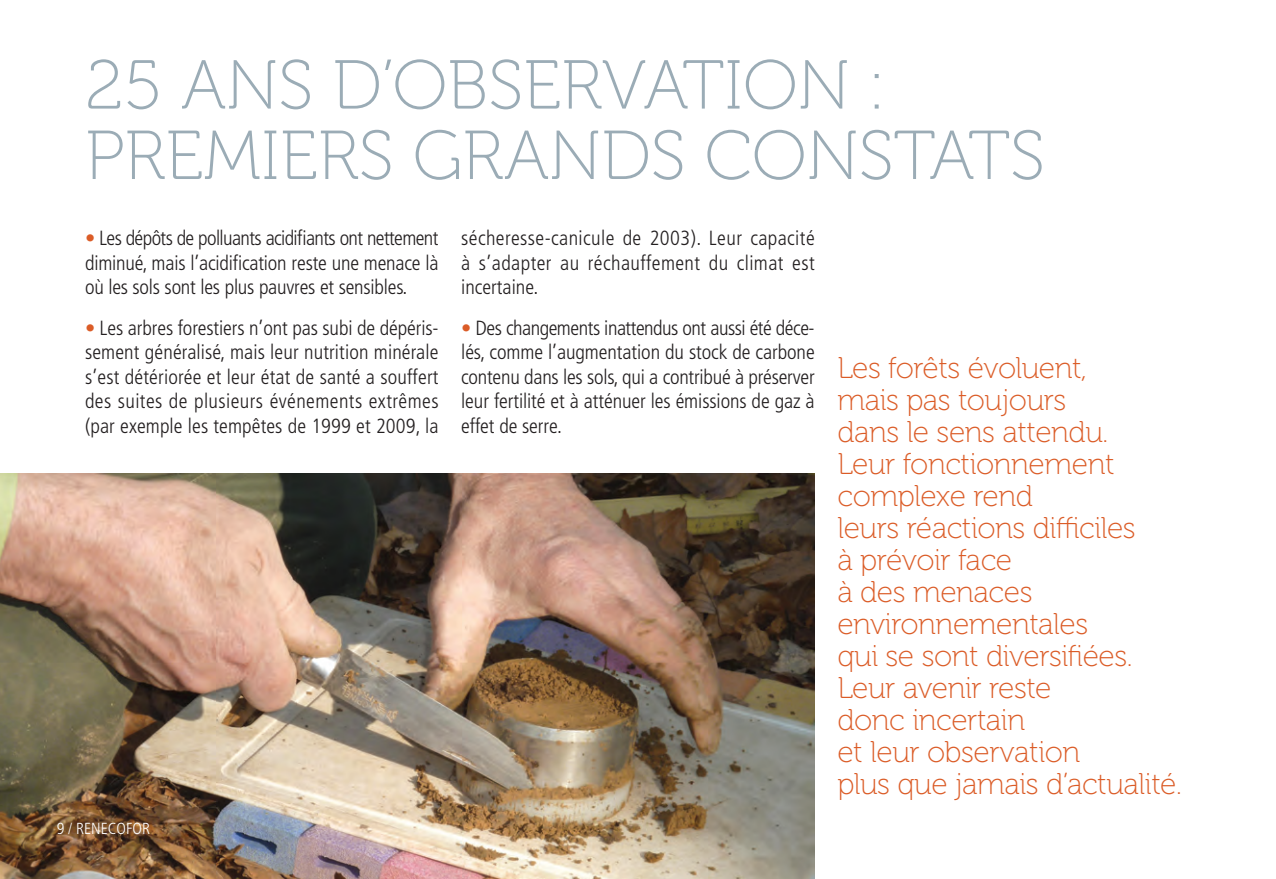
<style>
.page{position:relative;width:1276px;height:879px;background:#fff}
.page>*{position:absolute;margin:0;border:0;box-sizing:border-box;transform-origin:0 0}
.t1{font:69.2px/70.4px "Museo 100";color:#9bacb6}
.t2{font:30px/32px "Museo 100";letter-spacing:-.015em;color:#db5c27}
.t3{font:300 condensed 20.4px/24.4px "Frutiger LT Std";color:#231f20;text-align:justify}
.t4{font:300 condensed 16px "Frutiger LT Std";color:#fff}
.s1{color:#db5c27}
</style>
<div class="page">
<img style="left:0;top:474px;width:814px;height:405px">
<h1 class="t1" style="left:85px;top:56px;width:961px">25 ans d’observation :<br>Premiers grands Constats</h1>
<p class="t3" style="left:85px;top:227px;width:355px"><span class="s1">•</span> Les dépôts de polluants acidifiants ont nettement diminué, mais l’acidification reste une menace là où les sols sont les plus pauvres et sensibles.</p>
<p class="t3" style="left:85px;top:317px;width:355px"><span class="s1">•</span> Les arbres forestiers n’ont pas subi de dépéris&shy;sement généralisé, mais leur nutrition minérale s’est détériorée et leur état de santé a souffert des suites de plusieurs événements extrêmes (par exemple les tempêtes de 1999 et 2009, la</p>
<p class="t4" style="left:57px;top:822px;width:95px">9 / RENECOFOR</p>
<p class="t3" style="left:461px;top:227px;width:355px">sécheresse-canicule de 2003). Leur capacité à s’adapter au réchauffement du climat est incertaine.</p>
<p class="t3" style="left:461px;top:317px;width:355px"><span class="s1">•</span> Des changements inattendus ont aussi été déce&shy;lés, comme l’augmentation du stock de carbone contenu dans les sols, qui a contribué à préserver leur fertilité et à atténuer les émissions de gaz à effet de serre.</p>
<p class="t2" style="left:837px;top:354px;width:346px">les forêts évoluent,<br>mais pas toujours<br>dans le sens attendu.<br>leur fonctionnement complexe rend<br>leurs réactions difficiles<br>à prévoir face<br>à des menaces environnementales<br>qui se sont diversifiées. leur avenir reste<br>donc incertain<br>et leur observation<br>plus que jamais d’actualité.</p>
</div>
